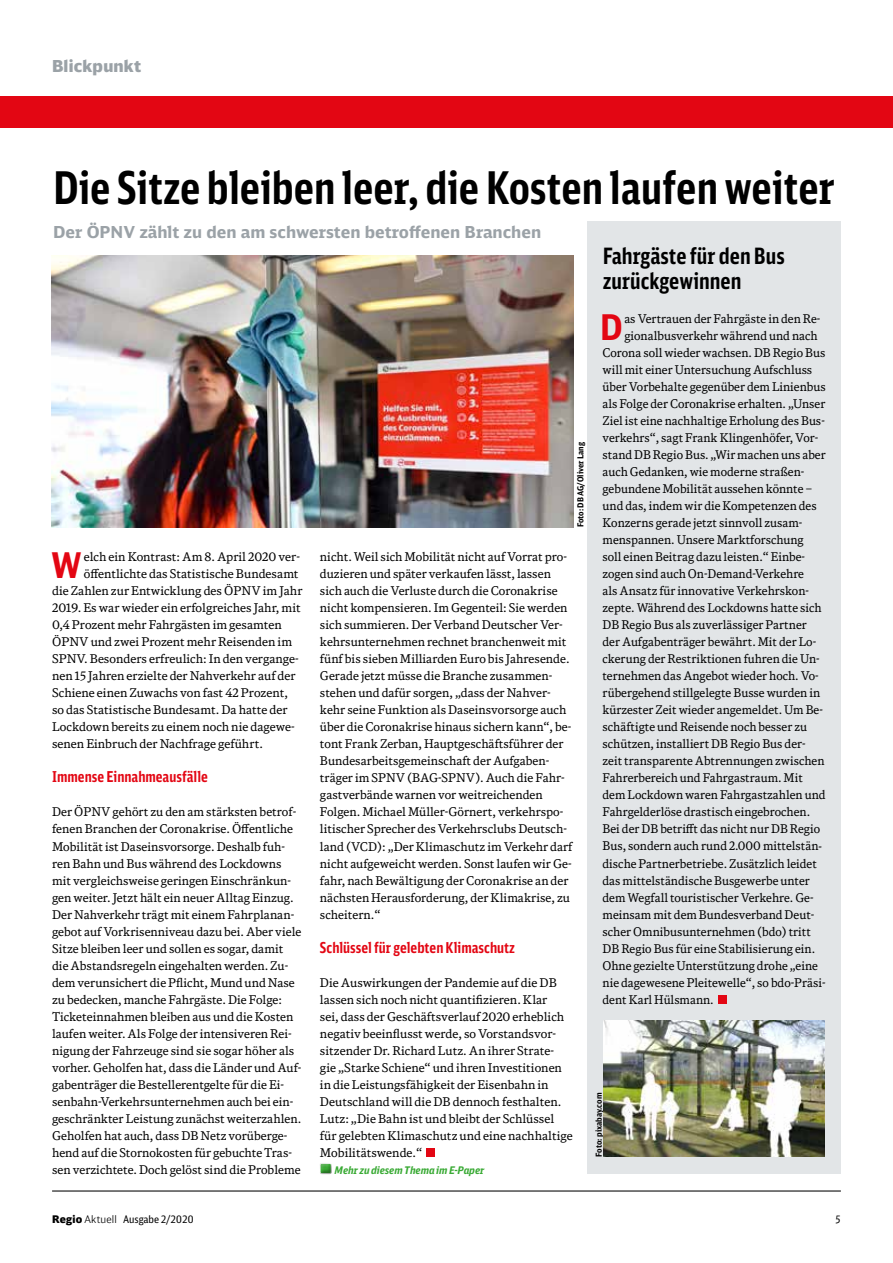
<style>
.page{position:relative;width:893px;height:1263px;background:#fff}
.page>*{position:absolute;margin:0;border:0;box-sizing:border-box;transform-origin:0 0}
.t1{font:700 45px "DB Sans Comp";color:#000}
.t2{font:700 35.4px "DB Sans Cond";color:#e30613}
.t3{font:700 22.5px/25.5px "DB Sans Comp";color:#000}
.t4{font:700 16.5px "DB Sans";color:#9ba2a7}
.t5{font:900 16.5px "DB Head";letter-spacing:.015em;color:#9ba2a7}
.t6{font:700 15px "DB Sans Comp";color:#e30613}
.t7{font:12px/17px "DB News";color:#000}
.t8{font:10.5px "DB Sans Cond";color:#000}
.t9{font:italic 700 10.5px "DB Sans Cond";color:#3aaa35}
.t10{font:700 8.25px "DB Sans Cond";color:#000}
.s1{font-family:"DB Head";font-weight:900}
.s2{font-family:"DB Head";font-weight:300}
</style>
<div class="page">
<hr style="left:52px;top:1190px;width:789px;height:1px;background:#000">
<div style="left:426px;top:1148px;width:9px;height:9px;background:#e30613"></div>
<div style="left:317px;top:1162px;width:15px;height:13px;background:#000;opacity:.29"></div>
<div style="left:588px;top:221px;width:253px;height:953px;background:#e2e5e7"></div>
<div style="left:718px;top:995px;width:8px;height:8px;background:#e30613"></div>
<img style="left:52px;top:255px;width:521px;height:272px">
<div style="left:0;top:96px;width:893px;height:32px;background:#e30613"></div>
<img style="left:604px;top:1020px;width:221px;height:137px">
<h3 class="t5" style="left:52px;top:56px;width:91px">Blickpunkt</h3>
<h1 class="t1" style="left:53px;top:160px;width:783px">Die Sitze bleiben leer, die Kosten laufen weiter</h1>
<h3 class="t4" style="left:53px;top:222px;width:489px">Der ÖPNV zählt zu den am schwersten betroffenen Branchen</h3>
<p class="t10" style="left:575px;top:527px;width:87px;rotate:-90deg">Foto: DB AG/Oliver Lang</p>
<h2 class="t2" style="left:51px;top:543px;width:32px">W</h2>
<p class="t7" style="left:84px;top:548px;width:218px">elch ein Kontrast: Am 8. April 2020 ver-</p>
<p class="t7" style="left:84px;top:565px;width:216px">öffentlichte das Statistische Bundesamt</p>
<p class="t7" style="left:52px;top:582px;width:252px">die Zahlen zur Entwicklung des ÖPNV im Jahr</p>
<p class="t7" style="left:52px;top:599px;width:250px">2019. Es war wieder ein erfolgreiches Jahr, mit</p>
<p class="t7" style="left:52px;top:616px;width:231px">0,4 Prozent mehr Fahrgästen im gesamten</p>
<p class="t7" style="left:52px;top:633px;width:242px">ÖPNV und zwei Prozent mehr Reisenden im</p>
<p class="t7" style="left:52px;top:650px;width:248px">SPNV. Besonders erfreulich: In den vergange-</p>
<p class="t7" style="left:52px;top:667px;width:245px">nen 15 Jahren erzielte der Nahverkehr auf der</p>
<p class="t7" style="left:52px;top:684px;width:237px">Schiene einen Zuwachs von fast 42 Prozent,</p>
<p class="t7" style="left:52px;top:701px;width:237px">so das Statistische Bundesamt. Da hatte der</p>
<p class="t7" style="left:52px;top:718px;width:244px">Lockdown bereits zu einem noch nie dagewe-</p>
<p class="t7" style="left:52px;top:735px;width:212px">senen Einbruch der Nachfrage geführt.</p>
<p class="t6" style="left:52px;top:768px;width:157px">Immense Einnahmeausfälle</p>
<p class="t7" style="left:52px;top:803px;width:251px">Der ÖPNV gehört zu den am stärksten betrof&shy;fenen Branchen der Coronakrise. Öffentliche Mobilität ist Daseinsvorsorge. Deshalb fuh&shy;ren Bahn und Bus während des Lockdowns mit vergleichsweise geringen Einschränkun&shy;gen weiter. Jetzt hält ein neuer Alltag Einzug.<br>Der Nahverkehr trägt mit einem Fahrplanan&shy;gebot auf Vorkrisenniveau dazu bei. Aber viele Sitze bleiben leer und sollen es sogar, damit die Abstandsregeln eingehalten werden. Zu&shy;dem verunsichert die Pflicht, Mund und Nase zu bedecken, manche Fahrgäste. Die Folge:<br>Ticketeinnahmen bleiben aus und die Kosten laufen weiter. Als Folge der intensiveren Rei&shy;nigung der Fahrzeuge sind sie sogar höher als vorher. Geholfen hat, dass die Länder und Auf&shy;gabenträger die Bestellerentgelte für die Ei&shy;senbahn-Verkehrsunternehmen auch bei ein&shy;geschränkter Leistung zunächst weiterzahlen.<br>Geholfen hat auch, dass DB Netz vorüberge&shy;hend auf die Stornokosten für gebuchte Tras&shy;sen verzichtete. Doch gelöst sind die Probleme</p>
<p class="t7" style="left:320px;top:548px;width:254px">nicht. Weil sich Mobilität nicht auf Vorrat pro&shy;duzieren und später verkaufen lässt, lassen sich auch die Verluste durch die Coronakrise nicht kompensieren. Im Gegenteil: Sie werden sich summieren. Der Verband Deutscher Ver&shy;kehrsunternehmen rechnet branchenweit mit fünf bis sieben Milliarden Euro bis Jahresende.<br>Gerade jetzt müsse die Branche zusammen&shy;stehen und dafür sorgen, „dass der Nahver&shy;kehr seine Funktion als Daseinsvorsorge auch über die Coronakrise hinaus sichern kann“, be&shy;tont Frank Zerban, Hauptgeschäftsführer der Bundesarbeitsgemeinschaft der Aufgaben&shy;träger im SPNV (BAG-SPNV). Auch die Fahr&shy;gastverbände warnen vor weitreichenden Folgen. Michael Müller-Görnert, verkehrspo&shy;litischer Sprecher des Verkehrsclubs Deutsch&shy;land (VCD): „Der Klimaschutz im Verkehr darf nicht aufgeweicht werden. Sonst laufen wir Ge&shy;fahr, nach Bewältigung der Coronakrise an der nächsten Herausforderung, der Klimakrise, zu scheitern.“</p>
<p class="t6" style="left:320px;top:938px;width:197px">Schlüssel für gelebten Klimaschutz</p>
<p class="t7" style="left:320px;top:974px;width:254px">Die Auswirkungen der Pandemie auf die DB lassen sich noch nicht quantifizieren. Klar<br>sei, dass der Geschäftsverlauf 2020 erheblich negativ beeinflusst werde, so Vorstandsvor&shy;sitzender Dr. Richard Lutz. An ihrer Strate&shy;gie „Starke Schiene“ und ihren Investitionen in die Leistungsfähigkeit der Eisenbahn in Deutschland will die DB dennoch festhalten.<br>Lutz: „Die Bahn ist und bleibt der Schlüssel für gelebten Klimaschutz und eine nachhaltige Mobilitätswende.“</p>
<p class="t9" style="left:335px;top:1163px;width:151px">Mehr zu diesem Thema im E-Paper</p>
<h3 class="t3" style="left:603px;top:242px;width:184px">Fahrgäste für den Bus zurückgewinnen</h3>
<h2 class="t2" style="left:600px;top:305px;width:24px">D</h2>
<p class="t7" style="left:624px;top:310px;width:197px">as Vertrauen der Fahrgäste in den Re-</p>
<p class="t7" style="left:624px;top:327px;width:195px">gionalbusverkehr während und nach</p>
<p class="t7" style="left:603px;top:344px;width:224px">Corona soll wieder wachsen. DB Regio Bus</p>
<p class="t7" style="left:603px;top:361px;width:211px">will mit einer Untersuchung Aufschluss</p>
<p class="t7" style="left:603px;top:378px;width:225px">über Vorbehalte gegenüber dem Linienbus</p>
<p class="t7" style="left:603px;top:395px;width:224px">als Folge der Coronakrise erhalten. „Unser</p>
<p class="t7" style="left:603px;top:412px;width:224px">Ziel ist eine nachhaltige Erholung des Bus-</p>
<p class="t7" style="left:603px;top:429px;width:217px">verkehrs“, sagt Frank Klingenhöfer, Vor-</p>
<p class="t7" style="left:603px;top:446px;width:225px">stand DB Regio Bus. „Wir machen uns aber</p>
<p class="t7" style="left:603px;top:463px;width:203px">auch Gedanken, wie moderne straßen-</p>
<p class="t7" style="left:603px;top:480px;width:211px">gebundene Mobilität aussehen könnte –</p>
<p class="t7" style="left:603px;top:497px;width:216px">und das, indem wir die Kompetenzen des</p>
<p class="t7" style="left:603px;top:514px;width:201px">Konzerns gerade jetzt sinnvoll zusam-</p>
<p class="t7" style="left:603px;top:531px;width:203px">menspannen. Unsere Marktforschung</p>
<p class="t7" style="left:603px;top:548px;width:204px">soll einen Beitrag dazu leisten.“ Einbe-</p>
<p class="t7" style="left:603px;top:565px;width:203px">zogen sind auch On-Demand-Verkehre</p>
<p class="t7" style="left:603px;top:582px;width:208px">als Ansatz für innovative Verkehrskon-</p>
<p class="t7" style="left:603px;top:599px;width:221px">zepte. Während des Lockdowns hatte sich</p>
<p class="t7" style="left:603px;top:616px;width:206px">DB Regio Bus als zuverlässiger Partner</p>
<p class="t7" style="left:603px;top:633px;width:215px">der Aufgabenträger bewährt. Mit der Lo-</p>
<p class="t7" style="left:603px;top:650px;width:219px">ckerung der Restriktionen fuhren die Un-</p>
<p class="t7" style="left:603px;top:667px;width:218px">ternehmen das Angebot wieder hoch. Vo-</p>
<p class="t7" style="left:603px;top:684px;width:219px">rübergehend stillgelegte Busse wurden in</p>
<p class="t7" style="left:603px;top:701px;width:222px">kürzester Zeit wieder angemeldet. Um Be-</p>
<p class="t7" style="left:603px;top:718px;width:206px">schäftigte und Reisende noch besser zu</p>
<p class="t7" style="left:603px;top:735px;width:205px">schützen, installiert DB Regio Bus der-</p>
<p class="t7" style="left:603px;top:752px;width:223px">zeit transparente Abtrennungen zwischen</p>
<p class="t7" style="left:603px;top:769px;width:202px">Fahrerbereich und Fahrgastraum. Mit</p>
<p class="t7" style="left:603px;top:786px;width:224px">dem Lockdown waren Fahrgastzahlen und</p>
<p class="t7" style="left:603px;top:803px;width:209px">Fahrgelderlöse drastisch eingebrochen.</p>
<p class="t7" style="left:603px;top:820px;width:219px">Bei der DB betrifft das nicht nur DB Regio</p>
<p class="t7" style="left:603px;top:837px;width:221px">Bus, sondern auch rund 2.000 mittelstän-</p>
<p class="t7" style="left:603px;top:854px;width:216px">dische Partnerbetriebe. Zusätzlich leidet</p>
<p class="t7" style="left:603px;top:871px;width:209px">das mittelständische Busgewerbe unter</p>
<p class="t7" style="left:603px;top:888px;width:213px">dem Wegfall touristischer Verkehre. Ge-</p>
<p class="t7" style="left:603px;top:905px;width:213px">meinsam mit dem Bundesverband Deut-</p>
<p class="t7" style="left:603px;top:922px;width:210px">scher Omnibusunternehmen (bdo) tritt</p>
<p class="t7" style="left:603px;top:939px;width:214px">DB Regio Bus für eine Stabilisierung ein.</p>
<p class="t7" style="left:603px;top:956px;width:217px">Ohne gezielte Unterstützung drohe „eine</p>
<p class="t7" style="left:603px;top:974px;width:224px">nie dagewesene Pleitewelle“, so bdo-Präsi-</p>
<p class="t7" style="left:603px;top:991px;width:113px">dent Karl Hülsmann.</p>
<p class="t10" style="left:593px;top:1157px;width:65px;rotate:-90deg">Foto: pixabay.com</p>
<p class="t8" style="left:52px;top:1212px;width:143px"><span class="s1">Regio</span> <span class="s2">Aktuell</span> Ausgabe 2/2020</p>
<p class="t8" style="left:835px;top:1212px;width:7px">5</p>
</div>
